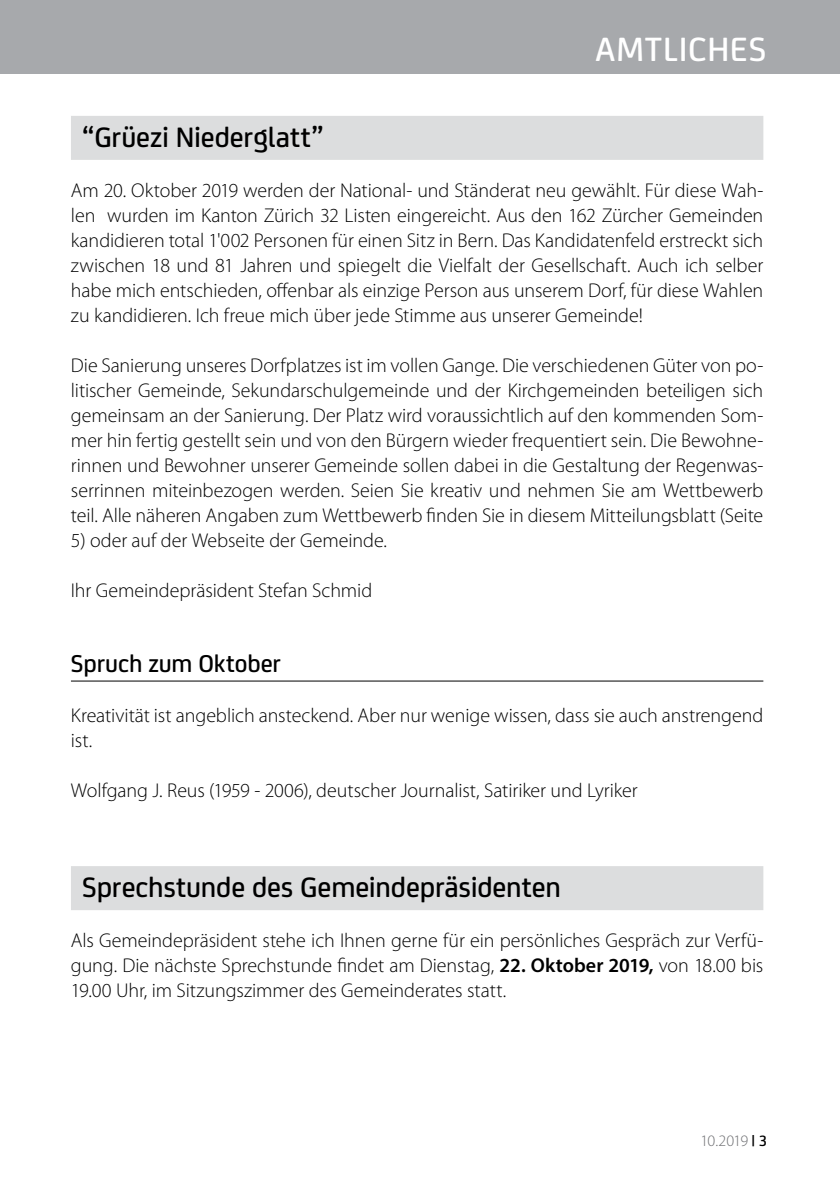
<style>
.page{position:relative;width:840px;height:1191px;background:#fff}
.page>*{position:absolute;margin:0;border:0;box-sizing:border-box;transform-origin:0 0}
.t1{font:500 36px "FS Joey";letter-spacing:.02em;color:#fff}
.t2{font:500 30px "FS Joey";letter-spacing:-.005em;color:#000}
.t3{font:500 26px "FS Joey";letter-spacing:-.005em;color:#000}
.t4{font:300 20px/25px "Myriad Pro";letter-spacing:-.005em;color:#000;text-align:justify}
.t5{font:300 16px "Myriad Pro";letter-spacing:-.04em;color:#6d6e71}
.s1{font-weight:600}
.s2{font-family:"FS Joey";font-weight:500;color:#000}
</style>
<div class="page">
<div style="left:0;top:0;width:839px;height:74px;background:#a7a9ac"></div>
<div style="left:71px;top:116px;width:692px;height:44px;background:#dcddde"></div>
<hr style="left:71px;top:680px;width:692px;height:1px;background:#000">
<div style="left:71px;top:866px;width:692px;height:44px;background:#dcddde"></div>
<h1 class="t1" style="left:595px;top:23px;width:172px">AMTLICHES</h1>
<h2 class="t2" style="left:82px;top:115px;width:243px">“Grüezi Niederglatt”</h2>
<p class="t4" style="left:71px;top:178px;width:693px">Am 20. Oktober 2019 werden der National- und Ständerat neu gewählt. Für diese Wah&shy;len wurden im Kanton Zürich 32 Listen eingereicht. Aus den 162 Zürcher Gemeinden kandidieren total 1'002 Personen für einen Sitz in Bern. Das Kandidatenfeld erstreckt sich zwischen 18 und 81 Jahren und spiegelt die Vielfalt der Gesellschaft. Auch ich selber habe mich entschieden, offenbar als einzige Person aus unserem Dorf, für diese Wahlen zu kandidieren. Ich freue mich über jede Stimme aus unserer Gemeinde!</p>
<p class="t4" style="left:71px;top:353px;width:693px">Die Sanierung unseres Dorfplatzes ist im vollen Gange. Die verschiedenen Güter von po&shy;litischer Gemeinde, Sekundarschulgemeinde und der Kirchgemeinden beteiligen sich gemeinsam an der Sanierung. Der Platz wird voraussichtlich auf den kommenden Som&shy;mer hin fertig gestellt sein und von den Bürgern wieder frequentiert sein. Die Bewohne&shy;rinnen und Bewohner unserer Gemeinde sollen dabei in die Gestaltung der Regenwas&shy;serrinnen miteinbezogen werden. Seien Sie kreativ und nehmen Sie am Wettbewerb teil. Alle näheren Angaben zum Wettbewerb finden Sie in diesem Mitteilungsblatt (Seite</p>
<p class="t4" style="left:71px;top:528px;width:317px">5) oder auf der Webseite der Gemeinde.</p>
<p class="t4" style="left:71px;top:578px;width:303px">I hr Gemeindepräsident Stefan Schmid</p>
<h3 class="t3" style="left:71px;top:644px;width:211px">Spruch zum Oktober</h3>
<p class="t4" style="left:71px;top:703px;width:693px">Kreativität ist angeblich ansteckend. Aber nur wenige wissen, dass sie auch anstrengend ist.</p>
<p class="t4" style="left:71px;top:778px;width:568px">Wolfgang J. Reus (1959 - 2006), deutscher Journalist, Satiriker und Lyriker</p>
<h2 class="t2" style="left:82px;top:865px;width:480px">Sprechstunde des Gemeindepräsidenten</h2>
<p class="t4" style="left:71px;top:928px;width:693px">Als Gemeindepräsident stehe ich I hnen gerne für ein persönliches Gespräch zur Verfü&shy;gung. Die nächste Sprechstunde findet am Dienstag, <span class="s1">22. Oktober 2019,</span> von 18.00 bis 19.00 U hr, im Sitzungszimmer des Gemeinderates statt.</p>
<p class="t5" style="left:700px;top:1131px;width:68px">10.2019 <span class="s2">| 3</span></p>
</div>
